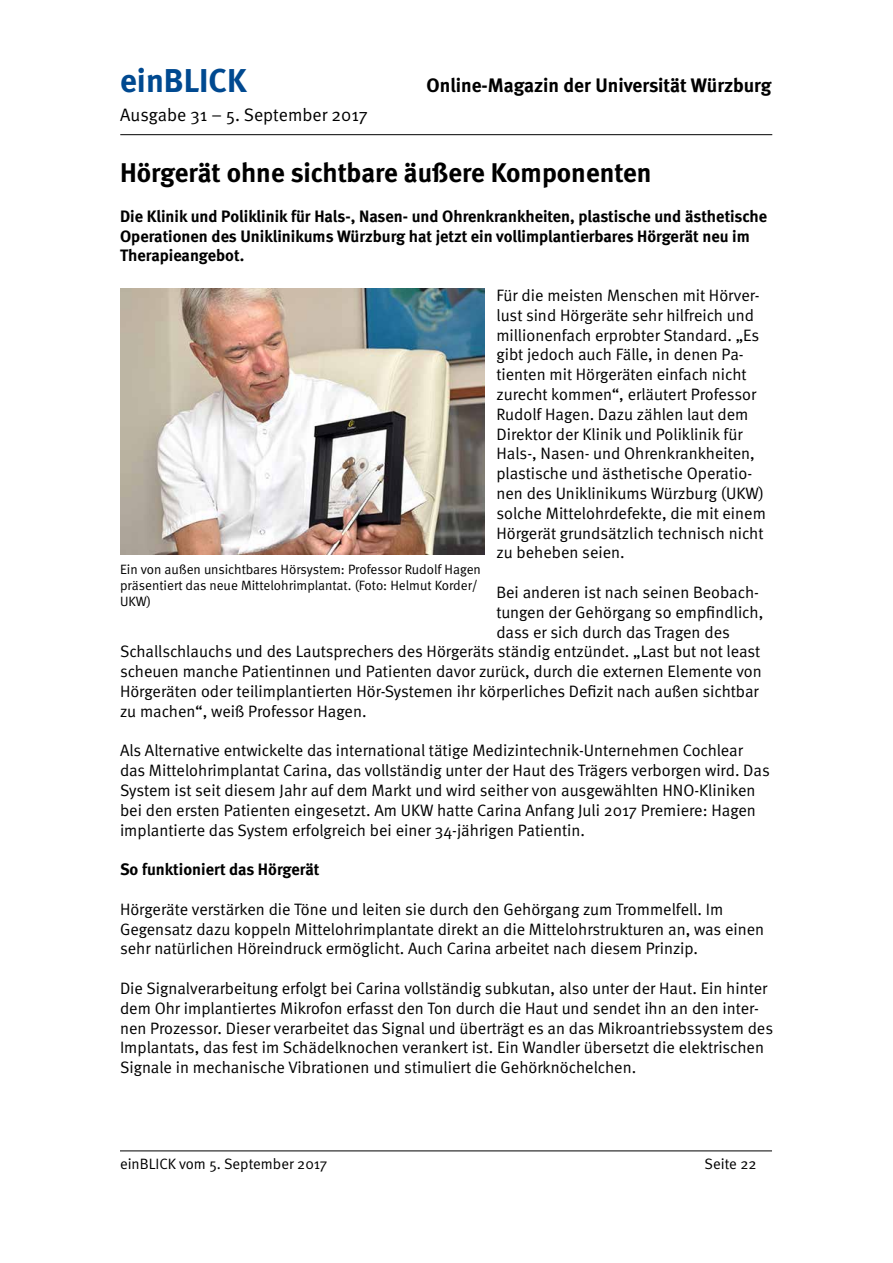
<style>
.page{position:relative;width:893px;height:1263px;background:#fff}
.page>*{position:absolute;margin:0;border:0;box-sizing:border-box;transform-origin:0 0}
.t1{font:700 33px "Meta";color:#004990}
.t2{font:700 27px "Meta";color:#000}
.t3{font:700 19.5px "Meta";color:#000}
.t4{font:18px "Meta Normal";color:#000}
.t5{font:16.5px/19.8px "Meta Normal";color:#000}
.t6{font:700 16.5px/19.8px "Meta";color:#000}
.t7{font:15px "Meta Normal";color:#000}
.t8{font:13.5px/16.2px "Meta Normal";color:#000}
</style>
<div class="page">
<hr style="left:120px;top:134px;width:652px;height:1px;background:#000">
<hr style="left:120px;top:1150px;width:652px;height:1px;background:#000">
<img style="left:120px;top:289px;width:364px;height:265px">
<h1 class="t1" style="left:120px;top:61px;width:128px">einBLICK</h1>
<p class="t3" style="left:427px;top:74px;width:346px">Online-Magazin der Universität Würzburg</p>
<p class="t4" style="left:120px;top:105px;width:249px">Ausgabe 31 – 5. September 2017</p>
<h2 class="t2" style="left:120px;top:157px;width:533px">Hörgerät ohne sichtbare äußere Komponenten</h2>
<p class="t6" style="left:120px;top:206px;width:649px">Die Klinik und Poliklinik für Hals-, Nasen- und Ohrenkrankheiten, plastische und ästhetische<br>Operationen des Uniklinikums Würzburg hat jetzt ein vollimplantierbares Hörgerät neu im<br>Therapieangebot.</p>
<p class="t5" style="left:496px;top:285px;width:271px">Für die meisten Menschen mit Hörver&shy;lust sind Hörgeräte sehr hilfreich und millionenfach erprobter Standard. „Es gibt jedoch auch Fälle, in denen Pa&shy;tienten mit Hörgeräten einfach nicht zurecht kommen“, erläutert Professor Rudolf Hagen. Dazu zählen laut dem Direktor der Klinik und Poliklinik für Hals-, Nasen- und Ohrenkrankheiten, plastische und ästhetische Operatio&shy;nen des Uniklinikums Würzburg (UKW) solche Mittelohrdefekte, die mit einem Hörgerät grundsätzlich technisch nicht zu beheben seien.</p>
<p class="t5" style="left:496px;top:582px;width:264px">Bei anderen ist nach seinen Beobach-</p>
<p class="t5" style="left:496px;top:602px;width:268px">tungen der Gehörgang so empfindlich,</p>
<p class="t5" style="left:496px;top:622px;width:235px">dass er sich durch das Tragen des</p>
<p class="t5" style="left:120px;top:641px;width:642px">Schallschlauchs und des Lautsprechers des Hörgeräts ständig entzündet. „Last but not least</p>
<p class="t5" style="left:120px;top:661px;width:643px">scheuen manche Patientinnen und Patienten davor zurück, durch die externen Elemente von</p>
<p class="t5" style="left:120px;top:681px;width:640px">Hörgeräten oder teilimplantierten Hör-Systemen ihr körperliches Defizit nach außen sichtbar</p>
<p class="t5" style="left:120px;top:701px;width:248px">zu machen“, weiß Professor Hagen.</p>
<p class="t5" style="left:120px;top:740px;width:651px">Als Alternative entwickelte das international tätige Medizintechnik-Unternehmen Cochlear das Mittelohrimplantat Carina, das vollständig unter der Haut des Trägers verborgen wird. Das System ist seit diesem Jahr auf dem Markt und wird seither von ausgewählten HNO-Kliniken bei den ersten Patienten eingesetzt. Am UKW hatte Carina Anfang Juli 2017 Premiere: Hagen implantierte das System erfolgreich bei einer 34-jährigen Patientin.</p>
<p class="t6" style="left:120px;top:859px;width:201px">So funktioniert das Hörgerät</p>
<p class="t5" style="left:120px;top:899px;width:646px">Hörgeräte verstärken die Töne und leiten sie durch den Gehörgang zum Trommelfell. Im<br>Gegensatz dazu koppeln Mittelohrimplantate direkt an die Mittelohrstrukturen an, was einen sehr natürlichen Höreindruck ermöglicht. Auch Carina arbeitet nach diesem Prinzip.</p>
<p class="t5" style="left:120px;top:978px;width:655px">Die Signalverarbeitung erfolgt bei Carina vollständig subkutan, also unter der Haut. Ein hinter dem Ohr implantiertes Mikrofon erfasst den Ton durch die Haut und sendet ihn an den inter&shy;nen Prozessor. Dieser verarbeitet das Signal und überträgt es an das Mikroantriebssystem des Implantats, das fest im Schädelknochen verankert ist. Ein Wandler übersetzt die elektrischen Signale in mechanische Vibrationen und stimuliert die Gehörknöchelchen.</p>
<p class="t8" style="left:120px;top:561px;width:362px">Ein von außen unsichtbares Hörsystem: Professor Rudolf Hagen präsentiert das neue Mittelohrimplantat. (Foto: Helmut Korder/<br>UKW)</p>
<p class="t7" style="left:120px;top:1155px;width:209px">einBLICK vom 5. September 2017</p>
<p class="t7" style="left:705px;top:1155px;width:54px">Seite 22</p>
</div>
